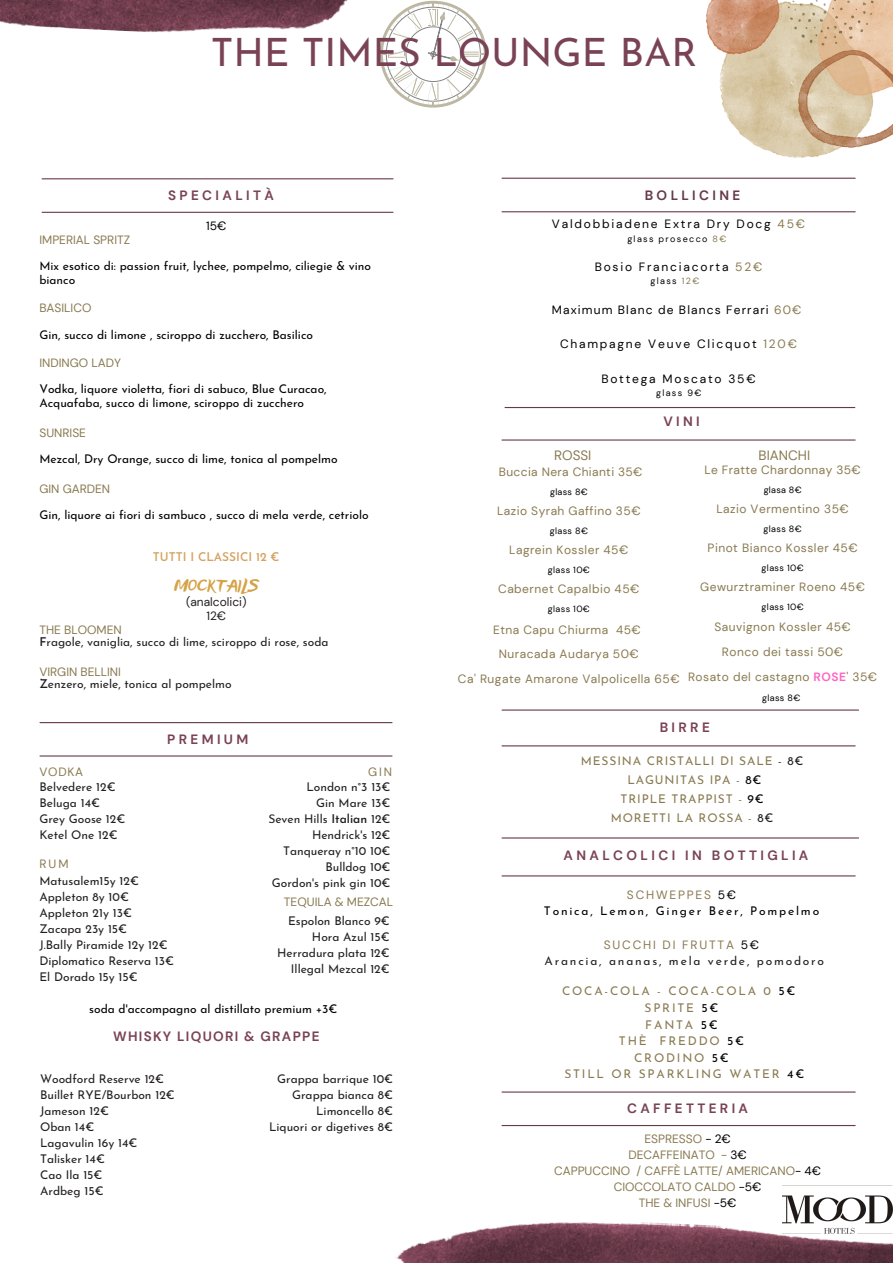
<style>
.page{position:relative;width:893px;height:1264px;background:#fff}
.page>*{position:absolute;margin:0;border:0;box-sizing:border-box;transform-origin:0 0}
.t1{font:39px "Josefin Sans";color:#7a4355}
.t2{font:15px "Lifelogo Easy";color:#d5a347}
.t3{font:700 13.5px "DM Sans";letter-spacing:.25em;color:#7a4355}
.t4{font:700 13.5px "DM Sans";letter-spacing:.095em;color:#7a4355}
.t5{font:13.5px "DM Sans";color:#88794f}
.t6{font:700 13.5px "DM Sans";letter-spacing:.25em;color:#683a48}
.t7{font:12px/16px "Josefin Sans";color:#231f20}
.t8{font:12px/14px "Josefin Sans";color:#000}
.t9{font:12px/24.8px "DM Sans";letter-spacing:.04em;color:#88794f;text-align:center}
.t10{font:12px/16px "DM Sans";color:#88794f;text-align:center}
.t11{font:12px "DM Sans";letter-spacing:.15em;color:#000}
.t12{font:12px/19px "Josefin Sans";letter-spacing:.075em;color:#88794f;text-align:center}
.t13{font:12px "Josefin Sans";letter-spacing:.15em;color:#88794f}
.t14{font:12px "Josefin Sans";letter-spacing:.15em;color:#231f20}
.t15{font:12px "Josefin Sans";letter-spacing:.15em;color:#000}
.t16{font:12px "DM Sans";letter-spacing:.095em;color:#000}
.t17{font:12px "DM Sans";letter-spacing:.15em;color:#88794f}
.t18{font:600 12px "Josefin Sans";color:#d5a260}
.t19{font:12px/14px "DM Sans";color:#231f20;text-align:center}
.t20{font:12px "Josefin Sans";letter-spacing:.11em;color:#88794f}
.t21{font:9px "DM Sans";letter-spacing:.04em;color:#000}
.t22{font:9px "DM Sans";letter-spacing:.15em;color:#000}
.s1{font-weight:600}
.s2{color:#88794f}
.s3{font-weight:700;color:#ff66c4}
.s4{color:#263f46}
.s5{color:#231f20}
.s6{color:#000}
</style>
<div class="page">
<hr style="left:40px;top:755px;width:352px;height:1px;background:#683a48">
<hr style="left:40px;top:722px;width:352px;height:1px;background:#683a48">
<img style="left:395px;top:1222px;width:497px;height:40px">
<img style="left:782px;top:1185px;width:110px;height:48px">
<hr style="left:42px;top:212px;width:351px;height:1px;background:#683a48">
<hr style="left:42px;top:178px;width:351px;height:1px;background:#683a48">
<hr style="left:502px;top:745px;width:353px;height:1px;background:#683a48">
<hr style="left:502px;top:709px;width:356px;height:1px;background:#683a48">
<hr style="left:502px;top:875px;width:353px;height:1px;background:#683a48">
<hr style="left:502px;top:837px;width:356px;height:1px;background:#683a48">
<hr style="left:502px;top:1124px;width:353px;height:2px;background:#683a48">
<hr style="left:502px;top:1091px;width:353px;height:1px;background:#683a48">
<hr style="left:502px;top:211px;width:353px;height:1px;background:#683a48">
<hr style="left:502px;top:178px;width:353px;height:1px;background:#683a48">
<hr style="left:502px;top:439px;width:353px;height:1px;background:#683a48">
<hr style="left:505px;top:407px;width:349px;height:1px;background:#683a48">
<svg style="left:380px;top:1px;width:106px;height:107px"></svg>
<img style="left:706px;top:0;width:186px;height:158px">
<img style="left:0;top:0;width:402px;height:44px">
<h1 class="t1" style="left:211px;top:36px;width:488px">THE TIMES LOUNGE BAR</h1>
<p class="t3" style="left:168px;top:187px;width:107px">SPECIALITÀ</p>
<p class="t11" style="left:206px;top:218px;width:22px">15€</p>
<p class="t10" style="left:39px;top:232px;width:92px">IMPERIAL SPRITZ</p>
<p class="t8" style="left:39px;top:260px;width:333px">Mix esotico di: passion fruit, lychee, pompelmo, ciliegie &amp; vino bianco</p>
<p class="t10" style="left:39px;top:300px;width:53px">BASILICO</p>
<p class="t8" style="left:39px;top:328px;width:275px">Gin, succo di limone , sciroppo di zucchero, Basilico</p>
<p class="t10" style="left:39px;top:354px;width:83px">INDINGO LADY</p>
<p class="t8" style="left:39px;top:383px;width:289px">Vodka, liquore violetta, fiori di sabuco, Blue Curacao,<br>Acquafaba, succo di limone, sciroppo di zucchero</p>
<p class="t10" style="left:39px;top:424px;width:48px">SUNRISE</p>
<p class="t8" style="left:39px;top:453px;width:300px">Mezcal, Dry Orange, succo di lime, tonica al pompelmo</p>
<p class="t10" style="left:39px;top:480px;width:72px">GIN GARDEN</p>
<p class="t8" style="left:39px;top:509px;width:330px">Gin, liquore ai fiori di sambuco , succo di mela verde, cetriolo</p>
<p class="t18" style="left:153px;top:551px;width:128px">TUTTI I CLASSICI 12 €</p>
<p class="t2" style="left:174px;top:574px;width:85px">MOCKTAILS</p>
<p class="t19" style="left:186px;top:595px;width:62px">(analcolici)<br>12€</p>
<p class="t10" style="left:39px;top:622px;width:84px">THE BLOOMEN</p>
<p class="t7" style="left:39px;top:635px;width:290px"><span class="s1">F</span>ragole, vaniglia, succo di lime, sciroppo di rose, soda</p>
<p class="t10" style="left:39px;top:664px;width:83px">VIRGIN BELLINI</p>
<p class="t7" style="left:39px;top:677px;width:194px"><span class="s1">Z</span>enzero, miele, tonica al pompelmo</p>
<p class="t3" style="left:167px;top:730px;width:83px">PREMIUM</p>
<p class="t9" style="left:39px;top:760px;width:45px">VODKA</p>
<p class="t7" style="left:39px;top:779px;width:87px">Belvedere 12€<br>Beluga 14€<br>Grey Goose 12€<br>Ketel One 12€</p>
<p class="t9" style="left:368px;top:760px;width:25px">GIN</p>
<p class="t7" style="left:268px;top:779px;width:124px;text-align:right">London n°3 13€<br>Gin Mare 13€<br>Seven Hills <span class="s1">Italian</span> 12€<br>Hendrick's 12€<br>Tanqueray n°10 10€<br>Bulldog 10€<br>Gordon's pink gin 10€</p>
<p class="t10" style="left:284px;top:893px;width:111px">TEQUILA &amp; MEZCAL</p>
<p class="t7" style="left:277px;top:914px;width:114px;text-align:right">Espolon Blanco 9€<br>Hora Azul 15€<br>Herradura plata 12€<br>Illegal Mezcal 12€</p>
<p class="t8" style="left:89px;top:1002px;width:250px">soda d'accompagno al distillato premium +3€</p>
<p class="t9" style="left:39px;top:851px;width:31px">RUM</p>
<p class="t7" style="left:39px;top:874px;width:136px">Matusalem15y 12€<br>Appleton 8y 10€<br>Appleton 21y 13€<br>Zacapa 23y 15€<br>J.Bally Piramide 12y 12€<br>Diplomatico Reserva 13€<br>El Dorado 15y 15€</p>
<p class="t4" style="left:113px;top:1027px;width:208px">WHISKY LIQUORI &amp; GRAPPE</p>
<p class="t7" style="left:269px;top:1072px;width:125px;text-align:right">Grappa barrique 10€<br>Grappa bianca 8€<br>Limoncello 8€<br>Liquori or digetives 8€</p>
<p class="t7" style="left:40px;top:1072px;width:136px">Woodford Reserve 12€<br>Buillet RYE/Bourbon 12€<br>Jameson 12€<br>Oban 14€<br>Lagavulin 16y 14€<br>Talisker 14€<br>Cao Ila 15€<br>Ardbeg 15€</p>
<p class="t6" style="left:644px;top:187px;width:97px">BOLLICINE</p>
<p class="t11" style="left:552px;top:216px;width:255px">Valdobbiadene Extra Dry Docg <span class="s2">45€</span></p>
<p class="t22" style="left:627px;top:233px;width:101px">glass prosecco <span class="s2">8€</span></p>
<p class="t11" style="left:594px;top:259px;width:169px">Bosio Franciacorta <span class="s2">52€</span></p>
<p class="t21" style="left:650px;top:275px;width:50px">glass <span class="s2">12€</span></p>
<p class="t16" style="left:551px;top:302px;width:251px">Maximum Blanc de Blancs Ferrari <span class="s2">60€</span></p>
<p class="t11" style="left:560px;top:336px;width:238px">Champagne Veuve Clicquot <span class="s2">120€</span></p>
<p class="t11" style="left:601px;top:371px;width:156px">Bottega Moscato 35€</p>
<p class="t21" style="left:656px;top:387px;width:47px">glass 9€</p>
<p class="t5" style="left:554px;top:446px;width:39px">ROSSI</p>
<p class="t3" style="left:663px;top:413px;width:38px">VINI</p>
<p class="t5" style="left:758px;top:447px;width:53px">BIANCHI</p>
<p class="t9" style="left:498px;top:459px;width:145px">Buccia Nera Chianti 35€</p>
<p class="t21" style="left:550px;top:486px;width:39px">glass 8€</p>
<p class="t9" style="left:497px;top:498px;width:145px">Lazio Syrah Gaffino 35€</p>
<p class="t21" style="left:549px;top:525px;width:40px">glass 8€</p>
<p class="t9" style="left:509px;top:537px;width:120px">Lagrein Kossler 45€</p>
<p class="t21" style="left:548px;top:564px;width:43px">glass 10€</p>
<p class="t9" style="left:498px;top:576px;width:143px">Cabernet Capalbio 45€</p>
<p class="t21" style="left:548px;top:603px;width:43px">glass 10€</p>
<p class="t9" style="left:458px;top:617px;width:223px">Etna Capu Chiurma 45€<br>Nuracada Audarya 50€<br>Ca' Rugate Amarone Valpolicella 65€</p>
<p class="t9" style="left:704px;top:457px;width:158px">Le Fratte Chardonnay 35€</p>
<p class="t21" style="left:763px;top:483px;width:40px">glasa 8€</p>
<p class="t9" style="left:716px;top:496px;width:134px">Lazio Vermentino 35€</p>
<p class="t21" style="left:763px;top:522px;width:40px">glass 8€</p>
<p class="t9" style="left:707px;top:535px;width:151px">Pinot Bianco Kossler 45€</p>
<p class="t21" style="left:761px;top:561px;width:43px">glass 10€</p>
<p class="t9" style="left:700px;top:574px;width:166px">Gewurztraminer Roeno 45€</p>
<p class="t21" style="left:761px;top:600px;width:43px">glass 10€</p>
<p class="t9" style="left:688px;top:614px;width:191px">Sauvignon Kossler 45€<br>Ronco dei tassi 50€<br>Rosato del castagno <span class="s3">ROSE</span>' 35€</p>
<p class="t21" style="left:762px;top:692px;width:40px">glass 8€</p>
<p class="t3" style="left:659px;top:718px;width:52px">BIRRE</p>
<p class="t12" style="left:581px;top:752px;width:224px">MESSINA CRISTALLI DI SALE <span class="s4">-</span> <span class="s5">8€<br></span>LAGUNITAS IPA - <span class="s6">8€<br></span>TRIPLE TRAPPIST - <span class="s6">9€<br></span>MORETTI LA ROSSA - <span class="s5">8€</span></p>
<p class="t3" style="left:563px;top:846px;width:246px">ANALCOLICI IN BOTTIGLIA</p>
<p class="t17" style="left:627px;top:887px;width:111px">SCHWEPPES <span class="s6">5€</span></p>
<p class="t15" style="left:544px;top:905px;width:277px">Tonica, Lemon, Ginger Beer, Pompelmo</p>
<p class="t17" style="left:603px;top:937px;width:157px">SUCCHI DI FRUTTA <span class="s6">5€</span></p>
<p class="t14" style="left:544px;top:955px;width:281px">Arancia, ananas, mela verde, pomodoro</p>
<p class="t13" style="left:562px;top:986px;width:235px">COCA-COLA - COCA-COLA 0 <span class="s6">5€</span></p>
<p class="t20" style="left:644px;top:1002px;width:75px">SPRITE <span class="s6">5€</span></p>
<p class="t20" style="left:645px;top:1019px;width:74px">FANTA <span class="s6">5€</span></p>
<p class="t13" style="left:619px;top:1036px;width:127px">THÈ FREDDO <span class="s6">5€</span></p>
<p class="t13" style="left:634px;top:1052px;width:96px">CRODINO <span class="s6">5€</span></p>
<p class="t13" style="left:564px;top:1069px;width:241px">STILL OR SPARKLING WATER <span class="s6">4€</span></p>
<p class="t3" style="left:627px;top:1099px;width:122px">CAFFETTERIA</p>
<p class="t10" style="left:554px;top:1130px;width:268px">ESPRESSO <span class="s6">- 2€<br></span>DECAFFEINATO - <span class="s6">3€<br></span>CAPPUCCINO / CAFFÈ LATTE/ AMERICANO<span class="s6">- 4€<br></span>CIOCCOLATO CALDO <span class="s6">-5€<br></span>THE &amp; INFUSI <span class="s6">-5€</span></p>
</div>
